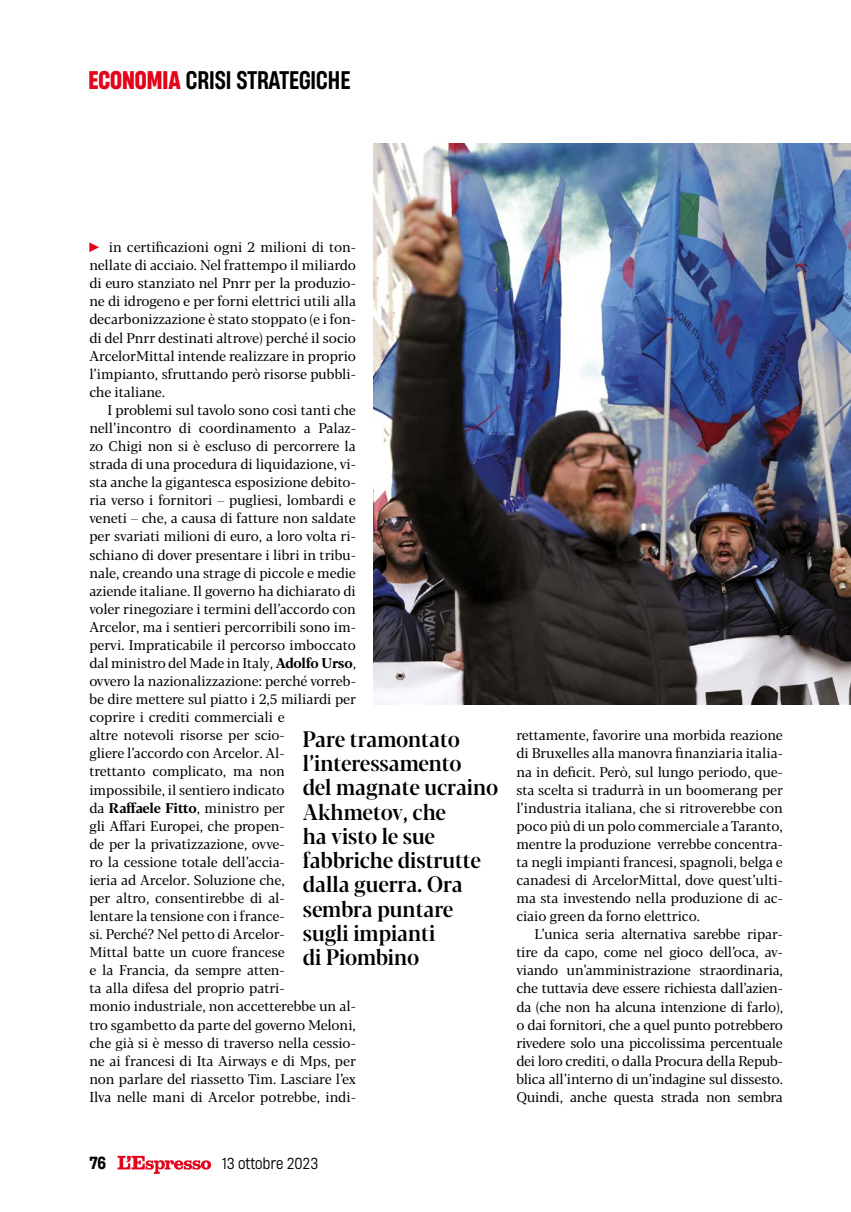
<style>
.page{position:relative;width:851px;height:1212px;background:#fff}
.page>*{position:absolute;margin:0;border:0;box-sizing:border-box;transform-origin:0 0}
.t1{font:500 24px/24.3px "Espresso Serif Display";color:#000}
.t2{font:500 24px "Espresso Sans Occhiello";color:#000}
.t3{font:500 16.5px "Espresso Sans Piccolo";color:#000}
.t4{font:15px/18.1px "Espresso Serif";letter-spacing:-.005em;color:#000;text-align:justify}
.t5{font:15px "Espresso Sans Piccolo";color:#000}
.s1{font-weight:700;color:#e3051b}
.s2{font-weight:700}
</style>
<div class="page">
<img style="left:373px;top:144px;width:477px;height:560px">
<svg style="left:117px;top:1156px;width:94px;height:18px"></svg>
<svg style="left:89px;top:242px;width:10px;height:10px"></svg>
<h1 class="t2" style="left:88px;top:64px;width:263px"><span class="s1">ECONOMIA</span> CRISI STRATEGICHE</h1>
<p class="t4" style="left:89px;top:237px;width:268px;text-indent:20px">in certificazioni ogni 2 milioni di ton&shy;nellate di acciaio. Nel frattempo il miliardo di euro stanziato nel Pnrr per la produzio&shy;ne di idrogeno e per forni elettrici utili alla decarbonizzazione è stato stoppato (e i fon&shy;di del Pnrr destinati altrove) perché il socio ArcelorMittal intende realizzare in proprio l’impianto, sfruttando però risorse pubbli&shy;che italiane.</p>
<p class="t4" style="left:89px;top:400px;width:268px;text-align:left;text-indent:18px">I problemi sul tavolo sono così tanti che nell’incontro di coordinamento a Palaz&shy;zo Chigi non si è escluso di percorrere la strada di una procedura di liquidazione, vi&shy;sta anche la gigantesca esposizione debito&shy;ria verso i fornitori – pugliesi, lombardi e veneti – che, a causa di fatture non saldate per svariati milioni di euro, a loro volta ri&shy;schiano di dover presentare i libri in tribu&shy;nale, creando una strage di piccole e medie aziende italiane. Il governo ha dichiarato di voler rinegoziare i termini dell’accordo con Arcelor, ma i sentieri percorribili sono im&shy;pervi. Impraticabile il percorso imboccato dal ministro del Made in Italy, <span class="s2">Adolfo Urso</span>, ovvero la nazionalizzazione: perché vorreb&shy;be dire mettere sul piatto i 2,5 miliardi per coprire i crediti commerciali e<br>altre notevoli risorse per scio-<br>gliere l’accordo con Arcelor. Al-<br>trettanto complicato, ma non impossibile, il sentiero indicato<br>da <span class="s2">Raffaele Fitto</span>, ministro per<br>gli Affari Europei, che propen-<br>de per la privatizzazione, ovve-<br>ro la cessione totale dell’accia-<br>ieria ad Arcelor. Soluzione che,<br>per altro, consentirebbe di al-<br>lentare la tensione con i france-<br>si. Perché? Nel petto di Arcelor-<br>Mittal batte un cuore francese<br>e la Francia, da sempre atten-<br>ta alla difesa del proprio patri-<br>monio industriale, non accetterebbe un al&shy;tro sgambetto da parte del governo Meloni, che già si è messo di traverso nella cessio&shy;ne ai francesi di Ita Airways e di Mps, per non parlare del riassetto Tim. Lasciare l’ex Ilva nelle mani di Arcelor potrebbe, indi-</p>
<h1 class="t1" style="left:303px;top:725px;width:197px">Pare tramontato l’interessamento<br>del magnate ucraino<br>Akhmetov, che<br>ha visto le sue fabbriche distrutte dalla guerra. Ora sembra puntare sugli impianti<br>di Piombino</h1>
<p class="t4" style="left:516px;top:726px;width:268px">rettamente, favorire una morbida reazione di Bruxelles alla manovra finanziaria italia&shy;na in deficit. Però, sul lungo periodo, que&shy;sta scelta si tradurrà in un boomerang per l’industria italiana, che si ritroverebbe con poco più di un polo commerciale a Taranto, mentre la produzione verrebbe concentra&shy;ta negli impianti francesi, spagnoli, belga e canadesi di ArcelorMittal, dove quest’ulti&shy;ma sta investendo nella produzione di ac&shy;ciaio green da forno elettrico.</p>
<p class="t4" style="left:516px;top:924px;width:268px;text-indent:18px">L’unica seria alternativa sarebbe ripar&shy;tire da capo, come nel gioco dell’oca, av&shy;viando un’amministrazione straordinaria, che tuttavia deve essere richiesta dall’azien&shy;da (che non ha alcuna intenzione di farlo), o dai fornitori, che a quel punto potrebbero rivedere solo una piccolissima percentuale dei loro crediti, o dalla Procura della Repub&shy;blica all’interno di un’indagine sul dissesto.<br>Quindi, anche questa strada non sembra</p>
<p class="t3" style="left:89px;top:1152px;width:18px">76</p>
<p class="t5" style="left:222px;top:1154px;width:97px">13 ottobre 2023</p>
</div>
